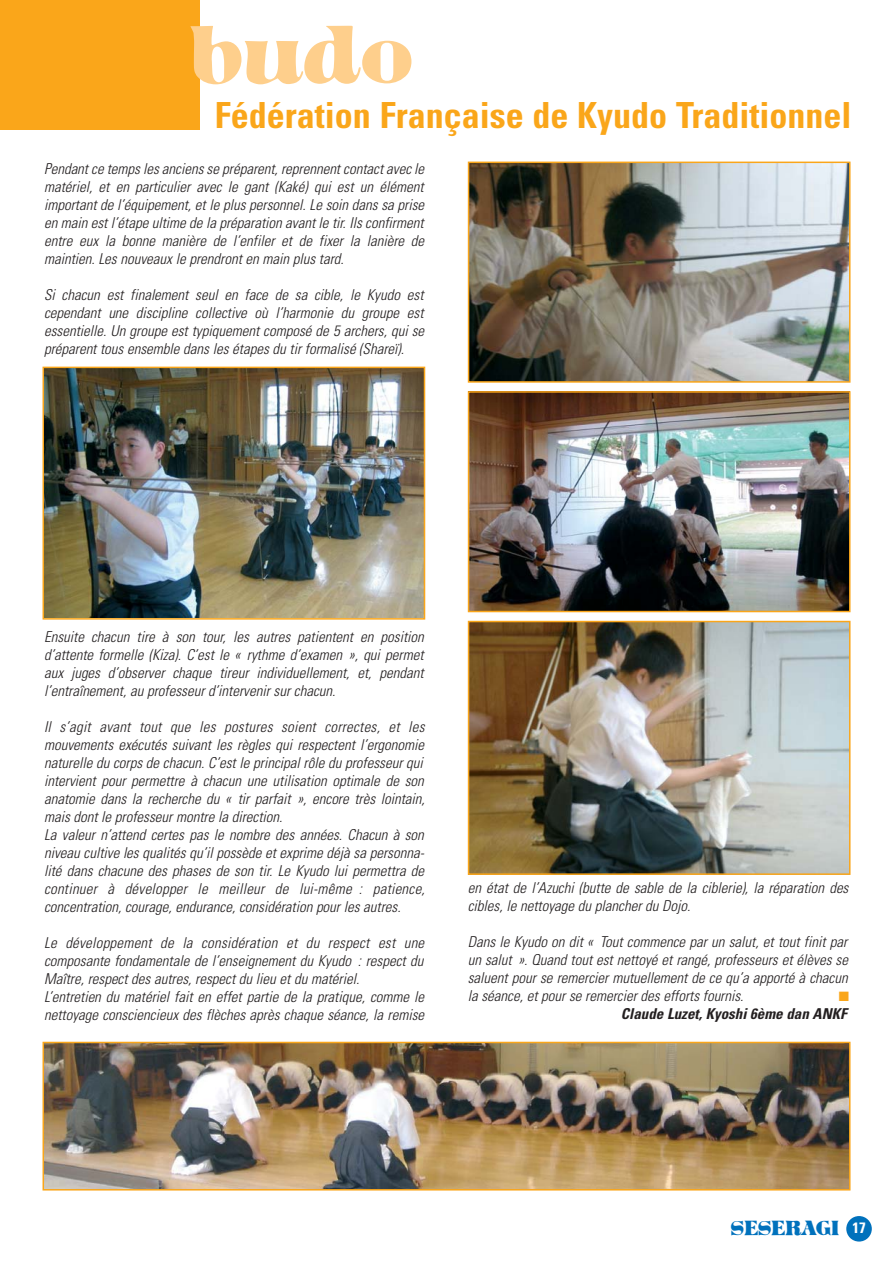
<style>
.page{position:relative;width:893px;height:1263px;background:#fff}
.page>*{position:absolute;margin:0;border:0;box-sizing:border-box;transform-origin:0 0}
.t1{font:72px "Doughboy";color:#fecf8c}
.t2{font:700 condensed 36px "Univers";color:#faa61a}
.t3{font:18px "Doughboy";color:#0071bc}
.t4{font:italic 300 condensed 15px/18px "Univers";color:#231f20;text-align:justify}
.t5{font:italic 700 condensed 15px "Univers";color:#231f20}
.t6{font:13.5px "Zapf Dingbats";color:#faa61a}
.s1{font-family:"Univers";font-weight:700;font-stretch:condensed;font-size:15px;color:#fff}
</style>
<div class="page">
<div style="left:846px;top:1216px;width:26px;height:26px;background:#0071bc;border-radius:50%"></div>
<div style="left:0;top:0;width:200px;height:130px;background:#faa61a"></div>
<img style="left:46px;top:370px;width:376px;height:247px">
<div style="left:43px;top:367px;width:382px;height:253px;border:2px solid #faa61a"></div>
<img style="left:471px;top:165px;width:376px;height:215px">
<div style="left:468px;top:162px;width:382px;height:221px;border:2px solid #faa61a"></div>
<img style="left:471px;top:394px;width:376px;height:215px">
<div style="left:468px;top:391px;width:382px;height:221px;border:2px solid #faa61a"></div>
<img style="left:471px;top:624px;width:376px;height:248px">
<div style="left:468px;top:621px;width:382px;height:254px;border:2px solid #faa61a"></div>
<img style="left:46px;top:1045px;width:801px;height:143px">
<div style="left:43px;top:1042px;width:807px;height:149px;border:2px solid #faa61a"></div>
<h1 class="t1" style="left:189px;top:26px;width:226px">budo</h1>
<h2 class="t2" style="left:215px;top:102px;width:638px">Fédération Française de Kyudo Traditionnel</h2>
<p class="t4" style="left:44px;top:161px;width:385px">Pendantce temps les anciens se préparent,reprennentcontactavec le matériel, et en particulier avec le gant (Kaké) qui est un élément importantde l’équipement,etle plus personnel.Le soin dans sa prise en main estl’étape ultime de la préparation avantle tir.Ils confirment entre eux la bonne manière de l’enfiler et de fixer la lanière de maintien.Les nouveaux le prendronten main plus tard.</p>
<p class="t4" style="left:44px;top:287px;width:385px">Si chacun est finalement seul en face de sa cible, le Kyudo est cependant une discipline collective où l’harmonie du groupe est essentielle. Un groupe est typiquement composé de 5 archers, qui se préparenttous ensemble dans les étapes du tirformalisé (Shareï).</p>
<p class="t4" style="left:44px;top:629px;width:384px">Ensuite chacun tire à son tour, les autres patientent en position d’attente formelle (Kiza). C’est le « rythme d’examen », qui permet aux juges d’observer chaque tireur individuellement, et, pendant l’entraînement,au professeurd’intervenirsurchacun.</p>
<p class="t4" style="left:44px;top:719px;width:385px;text-align:left">Il s’agit avant tout que les postures soient correctes, et les mouvements exécutés suivant les règles qui respectent l’ergonomie naturelle du corps de chacun.C’estle principalrôle du professeurqui intervient pour permettre à chacun une utilisation optimale de son anatomie dans la recherche du « tir parfait », encore très lointain, mais dontle professeurmontre la direction.<br>La valeur n’attend certes pas le nombre des années. Chacun à son niveau cultive les qualités qu’ilpossède etexprime déjà sa personna&shy;lité dans chacune des phases de son tir. Le Kyudo lui permettra de continuer à développer le meilleur de lui-même : patience, concentration,courage,endurance,considération pourles autres.</p>
<p class="t4" style="left:44px;top:935px;width:385px;text-align:left">Le développement de la considération et du respect est une composante fondamentale de l’enseignement du Kyudo : respect du Maître,respectdes autres,respectdu lieu etdu matériel.<br>L’entretien du matériel fait en effet partie de la pratique, comme le nettoyage consciencieux des flèches après chaque séance, la remise</p>
<p class="t4" style="left:468px;top:880px;width:385px">en état de l’Azuchi (butte de sable de la ciblerie), la réparation des cibles,le nettoyage du plancherdu Dojo.</p>
<p class="t4" style="left:468px;top:934px;width:385px">Dans le Kyudo on dit « Tout commence par un salut, et tout finit par un salut ». Quand tout est nettoyé et rangé, professeurs et élèves se saluent pour se remercier mutuellement de ce qu’a apporté à chacun la séance,etpourse remercierdes efforts fournis.</p>
<p class="t6" style="left:839px;top:989px;width:12px">■</p>
<p class="t5" style="left:621px;top:1009px;width:227px">Claude Luzet,Kyoshi6ème dan ANKF</p>
<p class="t3" style="left:731px;top:1221px;width:136px">SESERAGI <span class="s1">17</span></p>
</div>
